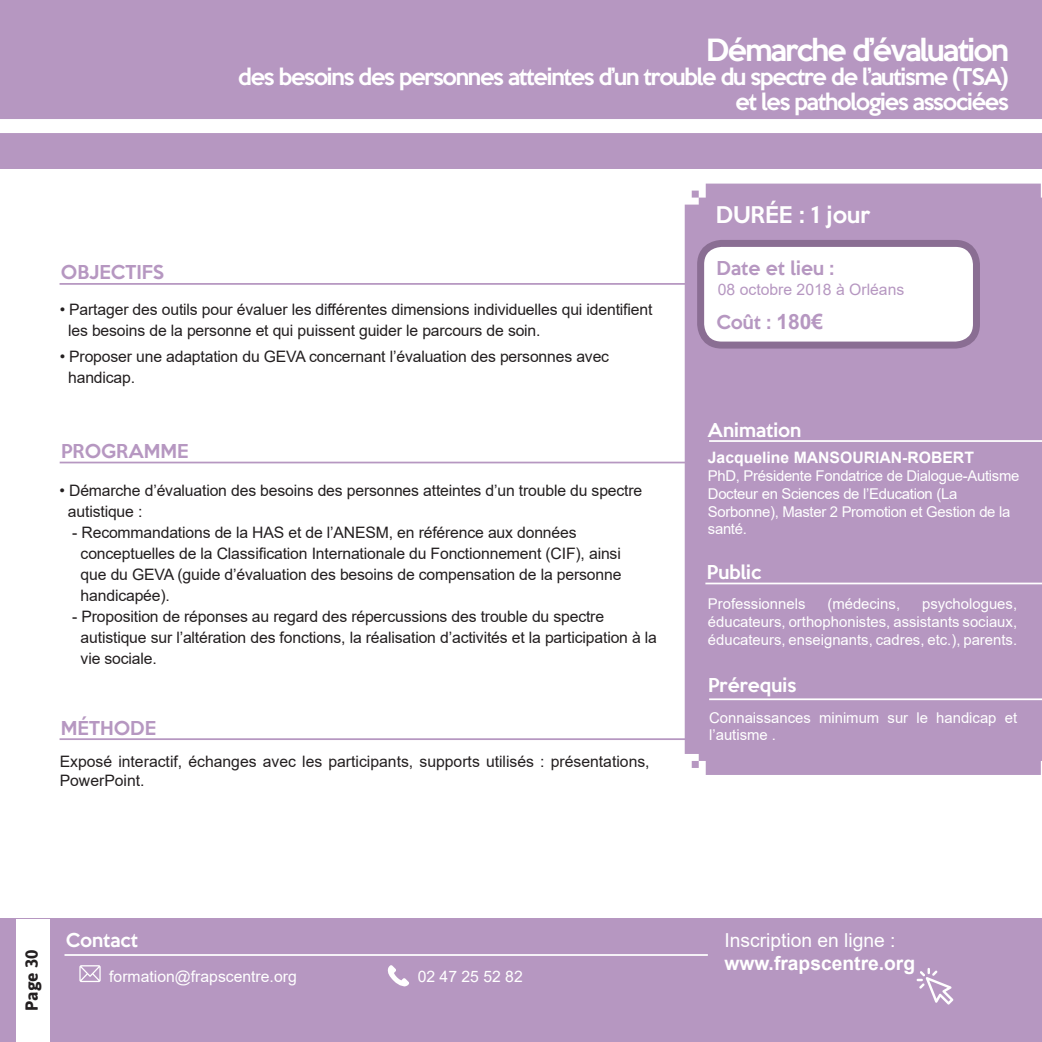
<style>
.page{position:relative;width:1042px;height:1042px;background:#fff}
.page>*{position:absolute;margin:0;border:0;box-sizing:border-box;transform-origin:0 0}
.t1{font:500 28px "Keep Calm";letter-spacing:-.06em;color:#fff}
.t2{font:500 21px "Keep Calm";letter-spacing:-.06em;color:#fff}
.t3{font:500 21px "Keep Calm";color:#fff}
.t4{font:19.25px "Arial";color:#fff}
.t5{font:700 19.25px "Arial";color:#fff}
.t6{font:500 17.5px "Keep Calm";color:#b697c1}
.t7{font:500 17.5px "Keep Calm";color:#fff}
.t8{font:700 17.5px "Asap";color:#231f20}
.t9{font:15.75px/21px "Arial";letter-spacing:-.01em;color:#231f20}
.t10{font:15.75px "Arial";color:#fff}
.t11{font:700 15.75px "Arial";color:#fff}
.t12{font:15.75px "Arial";color:#b697c1}
.t13{font:14.88px/17.8px "Arial";color:#fff;text-align:justify}
.t14{font:14.88px/17.8px "Arial";letter-spacing:-.02em;color:#fff}
.s1{font-family:"Arial";font-weight:700;font-size:21px}
</style>
<div class="page">
<div style="left:0;top:0;width:1042px;height:169px;background:#b697c1"></div>
<div style="left:0;top:119px;width:1042px;height:14px;background:#fff"></div>
<div style="left:0;top:918px;width:1042px;height:124px;background:#b697c1"></div>
<div style="left:16px;top:919px;width:34px;height:123px;background:#fff"></div>
<hr style="left:60px;top:283px;width:982px;height:2px;background:#b697c1">
<div style="left:685px;top:184px;width:357px;height:591px;background:#b697c1"></div>
<hr style="left:60px;top:462px;width:703px;height:1px;background:#b697c1">
<hr style="left:60px;top:738px;width:982px;height:2px;background:#b697c1">
<div style="left:700px;top:243px;width:276px;height:102px;background:#fff;border-radius:21px"></div>
<div style="left:697px;top:240px;width:283px;height:108px;border:7px solid #8a6e93;border-radius:21px"></div>
<hr style="left:709px;top:440px;width:333px;height:2px;background:#fff">
<hr style="left:705px;top:582px;width:337px;height:2px;background:#fff">
<hr style="left:709px;top:698px;width:333px;height:2px;background:#fff">
<hr style="left:64px;top:954px;width:644px;height:2px;background:#fff">
<svg style="left:916px;top:968px;width:37px;height:36px"></svg>
<svg style="left:79px;top:965px;width:22px;height:17px"></svg>
<svg style="left:387px;top:965px;width:22px;height:22px"></svg>
<p class="t1" style="left:706px;top:25px;width:304px">Démarche d’évaluation</p>
<p class="t2" style="left:238px;top:59px;width:772px">des besoins des personnes atteintes d’un trouble du spectre de l’autisme (TSA)</p>
<p class="t2" style="left:735px;top:83px;width:275px">et les pathologies associées</p>
<p class="t6" style="left:61px;top:257px;width:105px">OBJECTIFS</p>
<p class="t9" style="left:68px;top:298px;width:586px;text-indent:-8px">• Partager des outils pour évaluer les différentes dimensions individuelles qui identifient les besoins de la personne et qui puissent guider le parcours de soin.</p>
<p class="t9" style="left:68px;top:345px;width:542px;text-indent:-8px">• Proposer une adaptation du GEVA concernant l’évaluation des personnes avec handicap.</p>
<p class="t6" style="left:61px;top:436px;width:129px">PROGRAMME</p>
<p class="t9" style="left:68px;top:480px;width:576px;text-indent:-8px">• Démarche d’évaluation des besoins des personnes atteintes d’un trouble du spectre autistique :</p>
<p class="t9" style="left:81px;top:522px;width:542px;text-indent:-8px">- Recommandations de la HAS et de l’ANESM, en référence aux données conceptuelles de la Classification Internationale du Fonctionnement (CIF), ainsi que du GEVA (guide d’évaluation des besoins de compensation de la personne handicapée).</p>
<p class="t9" style="left:81px;top:606px;width:578px;text-indent:-8px">- Proposition de réponses au regard des répercussions des trouble du spectre autistique sur l’altération des fonctions, la réalisation d’activités et la participation à la vie sociale.</p>
<p class="t6" style="left:61px;top:712px;width:97px">MÉTHODE</p>
<p class="t9" style="left:60px;top:752px;width:591px;line-height:18.9px">Exposé interactif, échanges avec les participants, supports utilisés : présentations,<br>PowerPoint.</p>
<p class="t3" style="left:716px;top:197px;width:156px">DURÉE : 1 jour</p>
<p class="t6" style="left:716px;top:252px;width:119px">Date et lieu :</p>
<p class="t12" style="left:718px;top:279px;width:188px">08 octobre 2018 à Orléans</p>
<p class="t6" style="left:716px;top:307px;width:108px">Coût : <span class="s1">180€</span></p>
<p class="t7" style="left:707px;top:414px;width:95px">Animation</p>
<p class="t11" style="left:708px;top:446px;width:268px">Jacqueline MANSOURIAN-ROBERT</p>
<p class="t14" style="left:708px;top:467px;width:313px">PhD, Présidente Fondatrice de Dialogue-Autisme Docteur en Sciences de l’Education (La Sorbonne), Master 2 Promotion et Gestion de la santé.</p>
<p class="t7" style="left:707px;top:557px;width:56px">Public</p>
<p class="t13" style="left:708px;top:595px;width:99px">Professionnels</p>
<p class="t13" style="left:827px;top:595px;width:74px">(médecins,</p>
<p class="t13" style="left:708px;top:595px;width:311px;text-indent:214px">psychologues, éducateurs, orthophonistes, assistants sociaux, éducateurs, enseignants, cadres, etc.), parents.</p>
<p class="t7" style="left:708px;top:670px;width:90px">Prérequis</p>
<p class="t13" style="left:709px;top:708px;width:309px">Connaissances minimum sur le handicap et l’autisme .</p>
<p class="t8" style="left:21px;top:1010px;width:63px;rotate:-90deg">Page 30</p>
<p class="t7" style="left:66px;top:924px;width:74px">Contact</p>
<p class="t4" style="left:724px;top:927px;width:173px">Inscription en ligne :</p>
<p class="t5" style="left:724px;top:949px;width:192px">www.frapscentre.org</p>
<p class="t10" style="left:109px;top:965px;width:189px">formation@frapscentre.org</p>
<p class="t10" style="left:418px;top:965px;width:107px">02 47 25 52 82</p>
</div>
